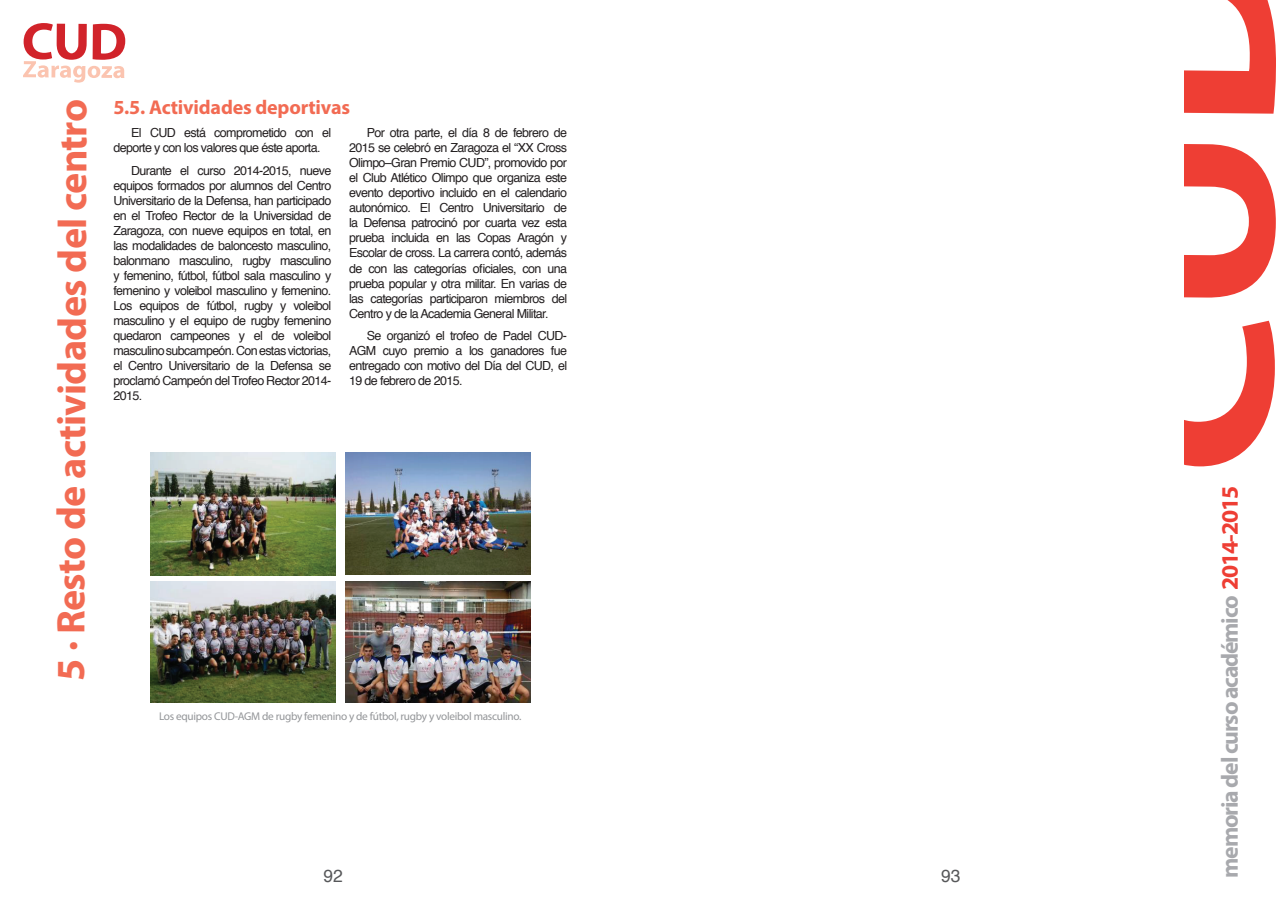
<style>
.page{position:relative;width:1276px;height:922px;background:#fff}
.page>*{position:absolute;margin:0;border:0;box-sizing:border-box;transform-origin:0 0}
.t1{font:700 40px "Myriad Pro";letter-spacing:-.02em;color:#f26b53}
.t2{font:700 23.62px "Myriad Pro";letter-spacing:-.05em;color:#a8a9ad}
.t3{font:700 20px "Myriad Pro";letter-spacing:-.01em;color:#f26b53}
.t4{font:17.5px "Helvetica";color:#57585a}
.t5{font:12.5px/15px "Helvetica";letter-spacing:-.05em;color:#231f20;text-align:justify}
.t6{font:11.25px "Myriad Pro";letter-spacing:-.025em;color:#939598}
.s1{color:#ee3e34}
</style>
<div class="page">
<svg style="left:1184px;top:320px;width:91px;height:146px"></svg>
<svg style="left:1184px;top:144px;width:92px;height:154px"></svg>
<svg style="left:1184px;top:0;width:92px;height:114px"></svg>
<svg style="left:23px;top:23px;width:102px;height:60px"></svg>
<img style="left:150px;top:452px;width:186px;height:123px">
<img style="left:345px;top:452px;width:185px;height:122px">
<img style="left:150px;top:581px;width:186px;height:121px">
<img style="left:345px;top:581px;width:185px;height:121px">
<h1 class="t1" style="left:46px;top:680px;width:583px;rotate:-90deg">5 · Resto de actividades del centro</h1>
<h3 class="t3" style="left:113px;top:94px;width:238px">5.5. Actividades deportivas</h3>
<p class="t5" style="left:113px;top:126px;width:219px;text-indent:18px">El CUD está comprometido con el deporte y con los valores que éste aporta.</p>
<p class="t5" style="left:113px;top:164px;width:219px;text-indent:18px">Durante el curso 2014-2015, nueve equipos formados por alumnos del Centro Universitario de la Defensa, han participado en el Trofeo Rector de la Universidad de Zaragoza, con nueve equipos en total, en las modalidades de baloncesto masculino, balonmano masculino, rugby masculino y femenino, fútbol, fútbol sala masculino y femenino y voleibol masculino y femenino.<br>Los equipos de fútbol, rugby y voleibol masculino y el equipo de rugby femenino quedaron campeones y el de voleibol masculino subcampeón. Con estas victorias, el Centro Universitario de la Defensa se proclamó Campeón del Trofeo Rector 2014- 2015.</p>
<p class="t5" style="left:349px;top:126px;width:219px;text-indent:18px">Por otra parte, el día 8 de febrero de 2015 se celebró en Zaragoza el “XX Cross Olimpo–Gran Premio CUD”, promovido por el Club Atlético Olimpo que organiza este evento deportivo incluido en el calendario autonómico. El Centro Universitario de la Defensa patrocinó por cuarta vez esta prueba incluida en las Copas Aragón y Escolar de cross. La carrera contó, además de con las categorías oficiales, con una prueba popular y otra militar. En varias de las categorías participaron miembros del Centro y de la Academia General Militar.</p>
<p class="t5" style="left:349px;top:329px;width:219px;text-indent:18px">Se organizó el trofeo de Padel CUD-AGM cuyo premio a los ganadores fue entregado con motivo del Día del CUD, el 19 de febrero de 2015.</p>
<p class="t6" style="left:159px;top:709px;width:364px">Los equipos CUD-AGM de rugby femenino y de fútbol, rugby y voleibol masculino.</p>
<h3 class="t4" style="left:323px;top:868px;width:21px">92</h3>
<h3 class="t4" style="left:941px;top:868px;width:21px">93</h3>
<h2 class="t2" style="left:1214px;top:877px;width:393px;rotate:-90deg">memoria del curso académico <span class="s1">2014-2015</span></h2>
</div>
